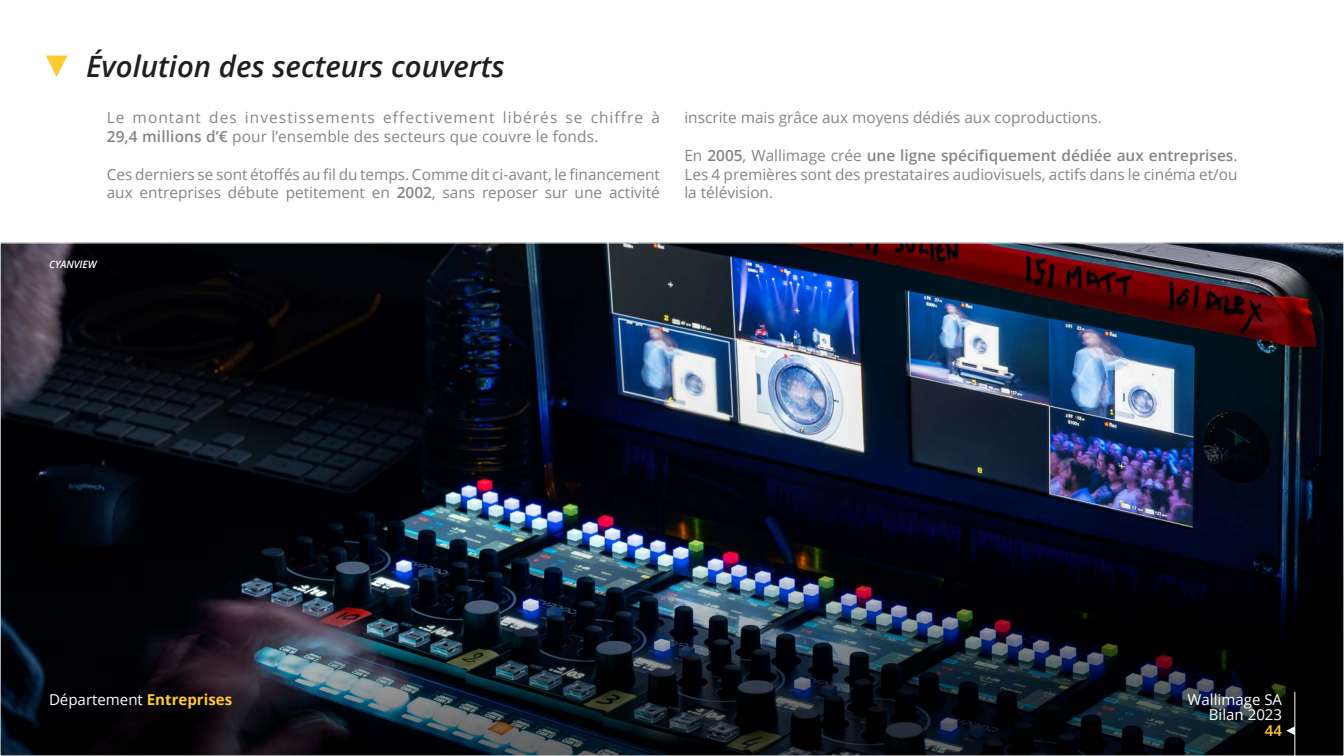
<style>
.page{position:relative;width:1344px;height:756px;background:#fff}
.page>*{position:absolute;margin:0;border:0;box-sizing:border-box;transform-origin:0 0}
.Titre{font:italic 600 29.4px "Open Sans";color:#1f1f1f}
.Corps_de_texte{font:15.4px/18.9px "Open Sans";color:#848686}
.Corps_de_texte-2{font:15.4px/18.9px "Open Sans";letter-spacing:.07em;color:#848686}
.t1{font:15.05px "Open Sans";color:#fff}
.t2{font:600 15.05px "Open Sans";color:#feca33}
.t3{font:italic 600 10.15px "Open Sans";color:#fff}
.s1{font-weight:600}
.s2{font-weight:700;color:#feca33}
</style>
<div class="page">
<img style="left:2px;top:245px;width:1340px;height:509px">
<svg style="left:46px;top:56px;width:21px;height:21px"></svg>
<hr style="left:1294px;top:692px;width:1px;height:64px;background:#fff">
<svg style="left:1286px;top:726px;width:9px;height:9px"></svg>
<p class="Titre" style="left:86px;top:46px;width:420px">Évolution des secteurs couverts</p>
<p class="Corps_de_texte-2" style="left:107px;top:107px;width:555px">Le montant des investissements effectivement libérés se chiffre à<br><span class="s1">29,4 millions d’€</span> pour l’ensemble des secteurs que couvre le fonds.</p>
<p class="Corps_de_texte" style="left:107px;top:164px;width:555px">Ces derniers se sont étoffés au fil du temps. Comme dit ci-avant, le financement aux entreprises débute petitement en <span class="s1">2002</span>, sans reposer sur une activité</p>
<p class="t3" style="left:49px;top:258px;width:49px">CYANVIEW</p>
<p class="Corps_de_texte" style="left:684px;top:107px;width:419px">inscrite mais grâce aux moyens dédiés aux coproductions.</p>
<p class="Corps_de_texte" style="left:684px;top:145px;width:555px;text-align:justify">En <span class="s1">2005</span>, Wallimage crée <span class="s1">une ligne spécifiquement dédiée aux entreprises</span>.<br>Les 4 premières sont des prestataires audiovisuels, actifs dans le cinéma et/ou la télévision.</p>
<p class="t1" style="left:49px;top:689px;width:185px">Département <span class="s2">Entreprises</span></p>
<p class="t1" style="left:1188px;top:689px;width:96px">Wallimage SA</p>
<p class="t1" style="left:1209px;top:705px;width:75px">Bilan 2023</p>
<p class="t2" style="left:1265px;top:720px;width:19px">44</p>
</div>
